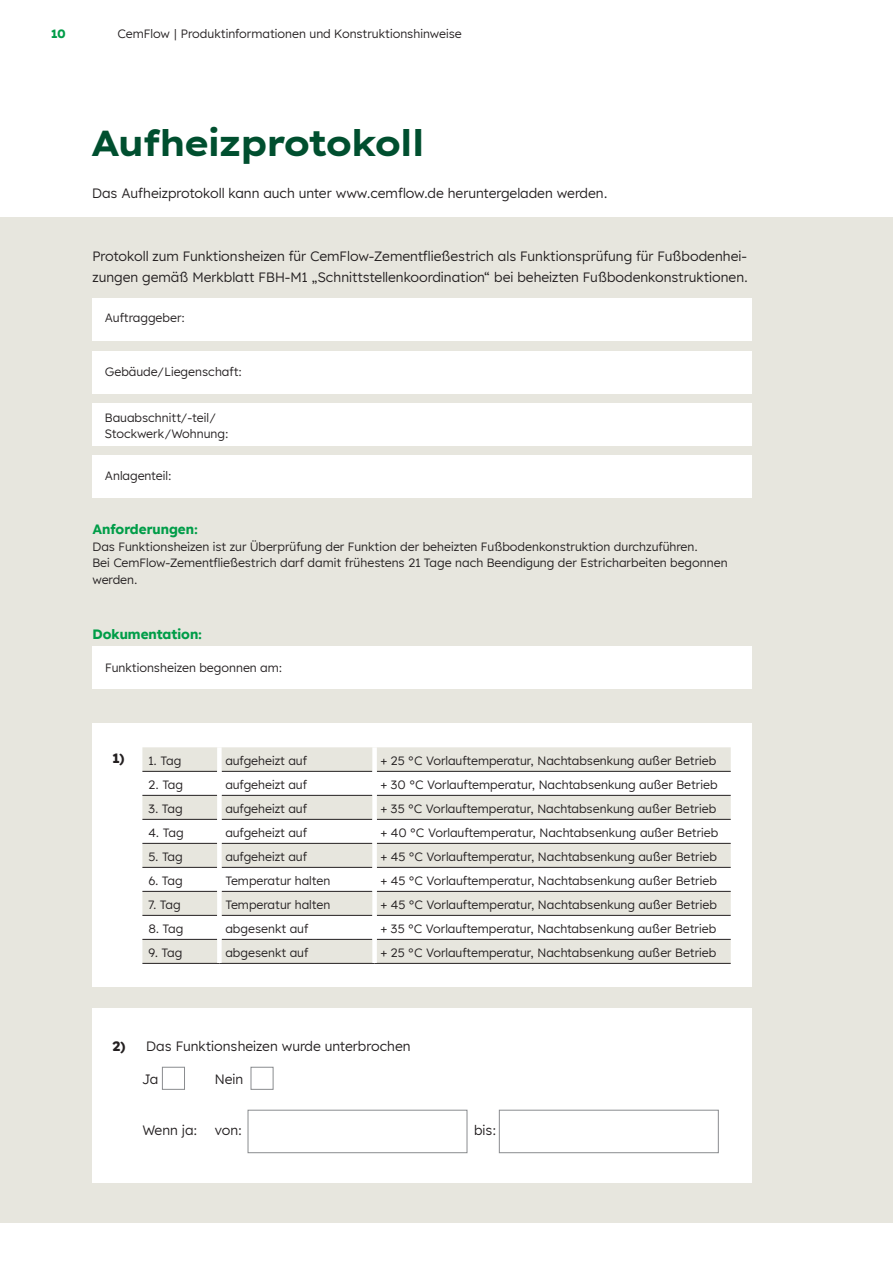
<style>
.page{position:relative;width:893px;height:1263px;background:#fff}
.page>*{position:absolute;margin:0;border:0;box-sizing:border-box;transform-origin:0 0}
.t1{font:700 36px "Lexend Exa HM";color:#004f2f}
.t2{font:13.5px/21px "Lexend HM";color:#231f20}
.t3{font:700 13.5px "Lexend HM";color:#009d48}
.t4{font:700 13.5px "Lexend HM";color:#231f20}
.t5{font:12px/16.5px "Lexend HM";color:#231f20}
.t6{font:700 12px "Lexend HM";color:#009d48}
</style>
<div class="page">
<div style="left:0;top:217px;width:893px;height:1005px;background:#e7e6de"></div>
<div style="left:92px;top:723px;width:660px;height:264px;background:#fff"></div>
<div style="left:92px;top:1008px;width:660px;height:174px;background:#fff"></div>
<svg style="left:142px;top:747px;width:589px;height:216px;fill:#e7e6de"></svg>
<hr style="left:142px;top:771px;width:75px;height:1px;background:#231f20">
<hr style="left:222px;top:771px;width:150px;height:1px;background:#231f20">
<hr style="left:377px;top:771px;width:354px;height:1px;background:#231f20">
<hr style="left:142px;top:795px;width:75px;height:1px;background:#231f20">
<hr style="left:222px;top:795px;width:150px;height:1px;background:#231f20">
<hr style="left:377px;top:795px;width:354px;height:1px;background:#231f20">
<hr style="left:142px;top:819px;width:75px;height:1px;background:#231f20">
<hr style="left:222px;top:819px;width:150px;height:1px;background:#231f20">
<hr style="left:377px;top:819px;width:354px;height:1px;background:#231f20">
<hr style="left:142px;top:843px;width:75px;height:1px;background:#231f20">
<hr style="left:222px;top:843px;width:150px;height:1px;background:#231f20">
<hr style="left:377px;top:843px;width:354px;height:1px;background:#231f20">
<hr style="left:142px;top:867px;width:75px;height:1px;background:#231f20">
<hr style="left:222px;top:867px;width:150px;height:1px;background:#231f20">
<hr style="left:377px;top:867px;width:354px;height:1px;background:#231f20">
<hr style="left:142px;top:891px;width:75px;height:1px;background:#231f20">
<hr style="left:222px;top:891px;width:150px;height:1px;background:#231f20">
<hr style="left:377px;top:891px;width:354px;height:1px;background:#231f20">
<hr style="left:142px;top:915px;width:75px;height:1px;background:#231f20">
<hr style="left:222px;top:915px;width:150px;height:1px;background:#231f20">
<hr style="left:377px;top:915px;width:354px;height:1px;background:#231f20">
<hr style="left:142px;top:939px;width:75px;height:1px;background:#231f20">
<hr style="left:222px;top:939px;width:150px;height:1px;background:#231f20">
<hr style="left:377px;top:939px;width:354px;height:1px;background:#231f20">
<hr style="left:142px;top:963px;width:77px;height:1px;background:#231f20">
<hr style="left:219px;top:963px;width:156px;height:1px;background:#231f20">
<hr style="left:375px;top:963px;width:356px;height:1px;background:#231f20">
<div style="left:217px;top:747px;width:5px;height:24px;background:#fff"></div>
<div style="left:372px;top:747px;width:5px;height:24px;background:#fff"></div>
<div style="left:217px;top:771px;width:5px;height:24px;background:#fff"></div>
<div style="left:372px;top:771px;width:5px;height:24px;background:#fff"></div>
<div style="left:217px;top:795px;width:5px;height:24px;background:#fff"></div>
<div style="left:372px;top:795px;width:5px;height:24px;background:#fff"></div>
<div style="left:217px;top:819px;width:5px;height:24px;background:#fff"></div>
<div style="left:372px;top:819px;width:5px;height:24px;background:#fff"></div>
<div style="left:217px;top:843px;width:5px;height:24px;background:#fff"></div>
<div style="left:372px;top:843px;width:5px;height:24px;background:#fff"></div>
<div style="left:217px;top:867px;width:5px;height:24px;background:#fff"></div>
<div style="left:372px;top:867px;width:5px;height:24px;background:#fff"></div>
<div style="left:217px;top:891px;width:5px;height:24px;background:#fff"></div>
<div style="left:372px;top:891px;width:5px;height:24px;background:#fff"></div>
<div style="left:217px;top:915px;width:5px;height:24px;background:#fff"></div>
<div style="left:372px;top:915px;width:5px;height:24px;background:#fff"></div>
<div style="left:217px;top:939px;width:5px;height:24px;background:#fff"></div>
<div style="left:372px;top:939px;width:5px;height:24px;background:#fff"></div>
<div style="left:92px;top:351px;width:660px;height:43px;background:#fff"></div>
<div style="left:92px;top:403px;width:660px;height:43px;background:#fff"></div>
<div style="left:92px;top:455px;width:660px;height:43px;background:#fff"></div>
<div style="left:92px;top:646px;width:660px;height:43px;background:#fff"></div>
<div style="left:248px;top:1110px;width:219px;height:43px;border:1px solid #8a8c8f"></div>
<div style="left:162px;top:1067px;width:23px;height:23px;border:1px solid #8a8c8f"></div>
<div style="left:251px;top:1067px;width:22px;height:23px;border:1px solid #8a8c8f"></div>
<div style="left:499px;top:1110px;width:220px;height:43px;border:1px solid #8a8c8f"></div>
<div style="left:92px;top:298px;width:660px;height:42px;background:#fff"></div>
<p class="t6" style="left:51px;top:24px;width:16px">10</p>
<p class="t5" style="left:118px;top:25px;width:346px">CemFlow | Produktinformationen und Konstruktionshinweise</p>
<h1 class="t1" style="left:92px;top:115px;width:333px">Aufheizprotokoll</h1>
<p class="t2" style="left:92px;top:182px;width:517px">Das Aufheizprotokoll kann auch unter www.cemflow.de heruntergeladen werden.</p>
<p class="t2" style="left:92px;top:245px;width:657px">Protokoll zum Funktionsheizen für CemFlow-Zementfließestrich als Funktionsprüfung für Fußbodenhei&shy;zungen gemäß Merkblatt FBH-M1 „Schnittstellenkoordination“ bei beheizten Fußbodenkonstruktionen.</p>
<p class="t5" style="left:105px;top:309px;width:82px">Auftraggeber:</p>
<p class="t5" style="left:105px;top:363px;width:139px">Gebäude/Liegenschaft:</p>
<p class="t5" style="left:105px;top:409px;width:125px">Bauabschnitt/-teil/<br>Stockwerk/Wohnung:</p>
<p class="t5" style="left:105px;top:467px;width:68px">Anlagenteil:</p>
<p class="t3" style="left:92px;top:518px;width:107px">Anforderungen:</p>
<p class="t5" style="left:92px;top:537px;width:637px">Das Funktionsheizen ist zur Überprüfung der Funktion der beheizten Fußbodenkonstruktion durchzuführen.<br>Bei CemFlow-Zementfließestrich darf damit frühestens 21 Tage nach Beendigung der Estricharbeiten begonnen werden.</p>
<p class="t3" style="left:92px;top:623px;width:111px">Dokumentation:</p>
<p class="t5" style="left:105px;top:659px;width:179px">Funktionsheizen begonnen am:</p>
<p class="t4" style="left:113px;top:747px;width:14px">1)</p>
<p class="t5" style="left:148px;top:752px;width:34px">1. Tag</p>
<p class="t5" style="left:225px;top:752px;width:83px">aufgeheizt auf</p>
<p class="t5" style="left:381px;top:752px;width:337px">+ 25 °C Vorlauftemperatur, Nachtabsenkung außer Betrieb</p>
<p class="t5" style="left:148px;top:776px;width:36px">2. Tag</p>
<p class="t5" style="left:225px;top:776px;width:83px">aufgeheizt auf</p>
<p class="t5" style="left:381px;top:776px;width:339px">+ 30 °C Vorlauftemperatur, Nachtabsenkung außer Betrieb</p>
<p class="t5" style="left:148px;top:800px;width:36px">3. Tag</p>
<p class="t5" style="left:225px;top:800px;width:83px">aufgeheizt auf</p>
<p class="t5" style="left:381px;top:800px;width:337px">+ 35 °C Vorlauftemperatur, Nachtabsenkung außer Betrieb</p>
<p class="t5" style="left:148px;top:824px;width:37px">4. Tag</p>
<p class="t5" style="left:225px;top:824px;width:83px">aufgeheizt auf</p>
<p class="t5" style="left:381px;top:824px;width:339px">+ 40 °C Vorlauftemperatur, Nachtabsenkung außer Betrieb</p>
<p class="t5" style="left:148px;top:848px;width:36px">5. Tag</p>
<p class="t5" style="left:225px;top:848px;width:83px">aufgeheizt auf</p>
<p class="t5" style="left:381px;top:848px;width:338px">+ 45 °C Vorlauftemperatur, Nachtabsenkung außer Betrieb</p>
<p class="t5" style="left:148px;top:872px;width:36px">6. Tag</p>
<p class="t5" style="left:225px;top:872px;width:106px">Temperatur halten</p>
<p class="t5" style="left:381px;top:872px;width:338px">+ 45 °C Vorlauftemperatur, Nachtabsenkung außer Betrieb</p>
<p class="t5" style="left:148px;top:896px;width:34px">7. Tag</p>
<p class="t5" style="left:225px;top:896px;width:106px">Temperatur halten</p>
<p class="t5" style="left:381px;top:896px;width:338px">+ 45 °C Vorlauftemperatur, Nachtabsenkung außer Betrieb</p>
<p class="t5" style="left:148px;top:920px;width:37px">8. Tag</p>
<p class="t5" style="left:225px;top:920px;width:85px">abgesenkt auf</p>
<p class="t5" style="left:381px;top:920px;width:337px">+ 35 °C Vorlauftemperatur, Nachtabsenkung außer Betrieb</p>
<p class="t5" style="left:148px;top:944px;width:35px">9. Tag</p>
<p class="t5" style="left:225px;top:944px;width:85px">abgesenkt auf</p>
<p class="t5" style="left:381px;top:944px;width:337px">+ 25 °C Vorlauftemperatur, Nachtabsenkung außer Betrieb</p>
<p class="t4" style="left:113px;top:1034px;width:14px">2)</p>
<p class="t2" style="left:146px;top:1034px;width:266px">Das Funktionsheizen wurde unterbrochen</p>
<p class="t2" style="left:142px;top:1068px;width:17px">Ja</p>
<p class="t2" style="left:215px;top:1068px;width:30px">Nein</p>
<p class="t2" style="left:142px;top:1119px;width:57px">Wenn ja:</p>
<p class="t2" style="left:215px;top:1119px;width:29px">von:</p>
<p class="t2" style="left:474px;top:1119px;width:24px">bis:</p>
</div>
